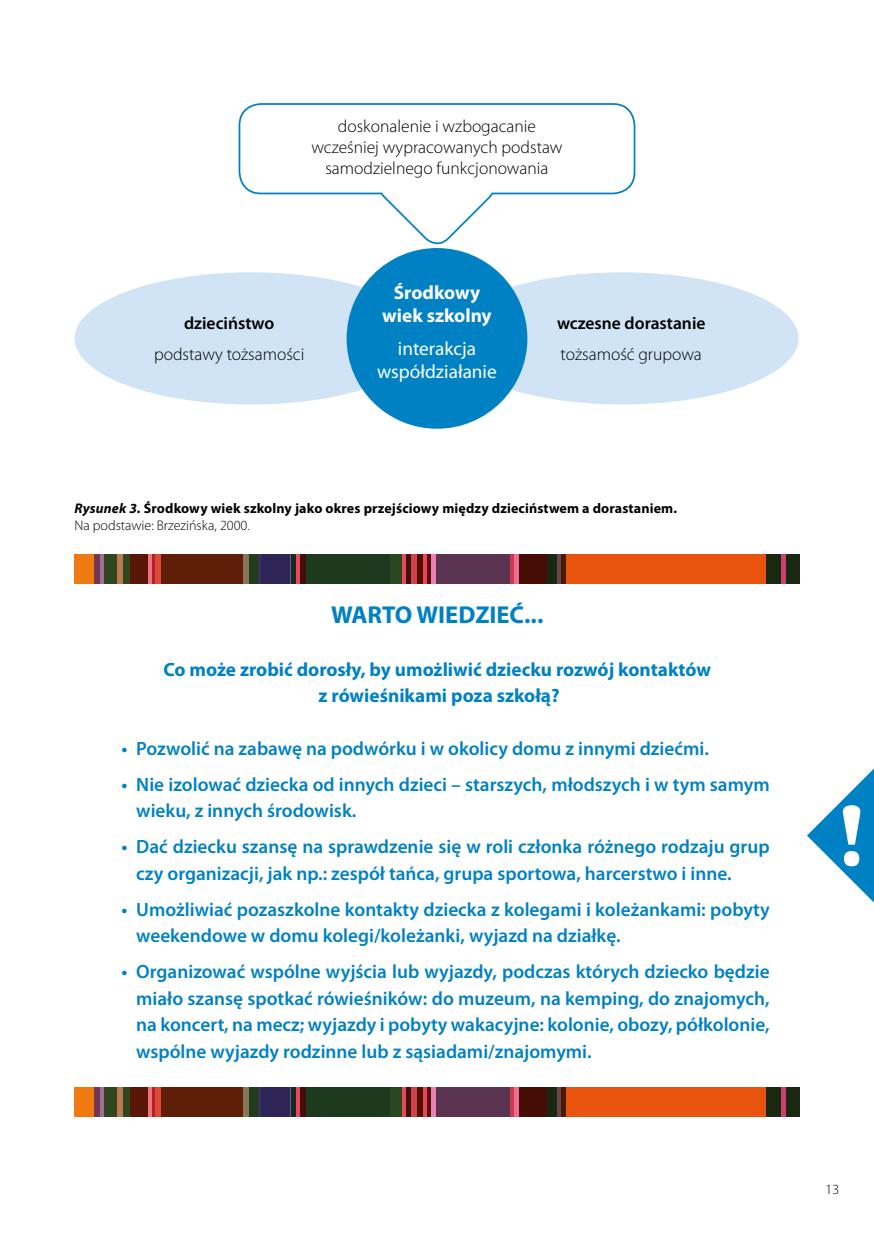
<style>
.page{position:relative;width:874px;height:1241px;background:#fff}
.page>*{position:absolute;margin:0;border:0;box-sizing:border-box;transform-origin:0 0}
.t1{font:700 24.5px "Myriad Pro";color:#0081c3}
.t2{font:600 19.25px/26.2px "Myriad Pro";color:#0081c3}
.t3{font:700 19.25px/26.2px "Myriad Pro";color:#0081c3;text-align:center}
.t4{font:19.25px/23.1px "Myriad Pro";color:#fff;text-align:center}
.t5{font:700 19.25px/23.1px "Myriad Pro";color:#fff;text-align:center}
.t6{font:300 17.5px/21px "Myriad Pro";color:#000;text-align:center}
.t7{font:600 17.5px "Myriad Pro";color:#000}
.t8{font:700 14px/16.8px "Myriad Pro";letter-spacing:.01em;color:#000}
.t9{font:300 14px "Myriad Pro";color:#000}
.s1{font-style:italic}
.s2{font-weight:300}
</style>
<div class="page">
<div style="left:75px;top:272px;width:352px;height:132px;background:#d1e4f5;border-radius:50%"></div>
<div style="left:446px;top:272px;width:352px;height:132px;background:#d1e4f5;border-radius:50%"></div>
<div style="left:346px;top:248px;width:181px;height:180px;background:#0081c3;border-radius:50%"></div>
<svg style="left:238px;top:103px;width:398px;height:147px"></svg>
<svg style="left:807px;top:769px;width:66px;height:133px"></svg>
<div style="left:74px;top:554px;width:19px;height:30px;background:#ef7b10"></div>
<div style="left:93px;top:554px;width:6px;height:30px;background:#713852"></div>
<div style="left:99px;top:554px;width:6px;height:30px;background:#a07094"></div>
<div style="left:117px;top:554px;width:6px;height:30px;background:#bb7951"></div>
<div style="left:148px;top:554px;width:6px;height:30px;background:#ee7186"></div>
<div style="left:152px;top:554px;width:6px;height:30px;background:#ac271a"></div>
<div style="left:155px;top:554px;width:6px;height:30px;background:#dd493b"></div>
<div style="left:242px;top:554px;width:6px;height:30px;background:#867657"></div>
<hr style="left:289px;top:554px;width:2px;height:30px;background:#4f60a9">
<hr style="left:257px;top:554px;width:4px;height:30px;background:#393258">
<div style="left:261px;top:554px;width:29px;height:30px;background:#2e2456"></div>
<div style="left:519px;top:554px;width:28px;height:30px;background:#460d05"></div>
<div style="left:565px;top:554px;width:201px;height:30px;background:#e8530e"></div>
<div style="left:547px;top:554px;width:9px;height:30px;background:#182811"></div>
<div style="left:766px;top:554px;width:14px;height:30px;background:#182811"></div>
<div style="left:784px;top:554px;width:15px;height:30px;background:#182811"></div>
<div style="left:556px;top:554px;width:5px;height:30px;background:#6b434a"></div>
<svg style="left:780px;top:554px;width:4px;height:30px"></svg>
<hr style="left:561px;top:554px;width:4px;height:30px;background:#491903">
<div style="left:435px;top:554px;width:75px;height:30px;background:#5a3351"></div>
<div style="left:306px;top:554px;width:85px;height:30px;background:#1e3a1e"></div>
<div style="left:249px;top:554px;width:9px;height:30px;background:#213c1a"></div>
<div style="left:291px;top:554px;width:5px;height:30px;background:#1a2819"></div>
<hr style="left:296px;top:554px;width:4px;height:30px;background:#e9485b">
<div style="left:300px;top:554px;width:6px;height:30px;background:#40110c"></div>
<div style="left:401px;top:554px;width:5px;height:30px;background:#e9485b"></div>
<svg style="left:422px;top:554px;width:4px;height:30px"></svg>
<div style="left:426px;top:554px;width:5px;height:30px;background:#59110f"></div>
<hr style="left:431px;top:554px;width:4px;height:30px;background:#ec80b1">
<hr style="left:510px;top:554px;width:4px;height:30px;background:#cc3a4a">
<div style="left:514px;top:554px;width:5px;height:30px;background:#ed6d97"></div>
<div style="left:406px;top:554px;width:5px;height:30px;background:#40110c"></div>
<div style="left:411px;top:554px;width:6px;height:30px;background:#cd4448"></div>
<div style="left:417px;top:554px;width:5px;height:30px;background:#521007"></div>
<div style="left:390px;top:554px;width:11px;height:30px;background:#29481f"></div>
<div style="left:161px;top:554px;width:81px;height:30px;background:#5f1e08"></div>
<div style="left:104px;top:554px;width:13px;height:30px;background:#2f461e"></div>
<div style="left:129px;top:554px;width:19px;height:30px;background:#591607"></div>
<div style="left:123px;top:554px;width:6px;height:30px;background:#2f461e"></div>
<div style="left:74px;top:1087px;width:19px;height:29px;background:#ef7b10"></div>
<div style="left:93px;top:1087px;width:6px;height:29px;background:#713852"></div>
<div style="left:99px;top:1087px;width:6px;height:29px;background:#a07094"></div>
<div style="left:117px;top:1087px;width:6px;height:29px;background:#bb7951"></div>
<div style="left:148px;top:1087px;width:6px;height:29px;background:#ee7186"></div>
<div style="left:152px;top:1087px;width:6px;height:29px;background:#ac271a"></div>
<div style="left:155px;top:1087px;width:6px;height:29px;background:#dd493b"></div>
<div style="left:242px;top:1087px;width:6px;height:29px;background:#867657"></div>
<hr style="left:289px;top:1087px;width:2px;height:29px;background:#4f60a9">
<hr style="left:257px;top:1087px;width:4px;height:29px;background:#393258">
<div style="left:261px;top:1087px;width:29px;height:29px;background:#2e2456"></div>
<div style="left:519px;top:1087px;width:28px;height:29px;background:#460d05"></div>
<div style="left:565px;top:1087px;width:201px;height:29px;background:#e8530e"></div>
<div style="left:547px;top:1087px;width:9px;height:29px;background:#182811"></div>
<div style="left:766px;top:1087px;width:14px;height:29px;background:#182811"></div>
<div style="left:784px;top:1087px;width:15px;height:29px;background:#182811"></div>
<div style="left:556px;top:1087px;width:5px;height:29px;background:#6b434a"></div>
<svg style="left:780px;top:1087px;width:4px;height:29px"></svg>
<hr style="left:561px;top:1087px;width:4px;height:29px;background:#491903">
<div style="left:435px;top:1087px;width:75px;height:29px;background:#5a3351"></div>
<div style="left:306px;top:1087px;width:85px;height:29px;background:#1e3a1e"></div>
<div style="left:249px;top:1087px;width:9px;height:29px;background:#213c1a"></div>
<div style="left:291px;top:1087px;width:5px;height:29px;background:#1a2819"></div>
<hr style="left:296px;top:1087px;width:4px;height:29px;background:#e9485b">
<div style="left:300px;top:1087px;width:6px;height:29px;background:#40110c"></div>
<div style="left:401px;top:1087px;width:5px;height:29px;background:#e9485b"></div>
<svg style="left:422px;top:1087px;width:4px;height:29px"></svg>
<div style="left:426px;top:1087px;width:5px;height:29px;background:#59110f"></div>
<hr style="left:431px;top:1087px;width:4px;height:29px;background:#ec80b1">
<hr style="left:510px;top:1087px;width:4px;height:29px;background:#cc3a4a">
<div style="left:514px;top:1087px;width:5px;height:29px;background:#ed6d97"></div>
<div style="left:406px;top:1087px;width:5px;height:29px;background:#40110c"></div>
<div style="left:411px;top:1087px;width:6px;height:29px;background:#cd4448"></div>
<div style="left:417px;top:1087px;width:5px;height:29px;background:#521007"></div>
<div style="left:390px;top:1087px;width:11px;height:29px;background:#29481f"></div>
<div style="left:161px;top:1087px;width:81px;height:29px;background:#5f1e08"></div>
<div style="left:104px;top:1087px;width:13px;height:29px;background:#2f461e"></div>
<div style="left:129px;top:1087px;width:19px;height:29px;background:#591607"></div>
<div style="left:123px;top:1087px;width:6px;height:29px;background:#2f461e"></div>
<p class="t6" style="left:311px;top:116px;width:252px">doskonalenie i wzbogacanie wcześniej wypracowanych podstaw samodzielnego funkcjonowania</p>
<p class="t7" style="left:184px;top:312px;width:92px">dzieciństwo</p>
<p class="t6" style="left:154px;top:344px;width:152px">podstawy tożsamości</p>
<p class="t5" style="left:382px;top:280px;width:111px">Środkowy wiek szkolny</p>
<p class="t4" style="left:377px;top:337px;width:121px">interakcja współdziałanie</p>
<p class="t7" style="left:556px;top:312px;width:150px">wczesne dorastanie</p>
<p class="t6" style="left:560px;top:344px;width:143px">tożsamość grupowa</p>
<p class="t8" style="left:74px;top:499px;width:603px"><span class="s1">Rysunek 3.</span> Środkowy wiek szkolny jako okres przejściowy między dzieciństwem a dorastaniem.<br><span class="s2">Na podstawie: Brzezińska, 2000.</span></p>
<p class="t1" style="left:331px;top:599px;width:214px">WARTO WIEDZIEĆ...</p>
<p class="t3" style="left:163px;top:655px;width:548px">Co może zrobić dorosły, by umożliwić dziecku rozwój kontaktów z rówieśnikami poza szkołą?</p>
<p class="t2" style="left:121px;top:734px;width:588px">• Pozwolić na zabawę na podwórku i w okolicy domu z innymi dziećmi.</p>
<p class="t2" style="left:136px;top:770px;width:634px;text-indent:-15px">• Nie izolować dziecka od innych dzieci – starszych, młodszych i w tym samym wieku, z innych środowisk.</p>
<p class="t2" style="left:136px;top:833px;width:634px;text-indent:-15px">• Dać dziecku szansę na sprawdzenie się w roli członka różnego rodzaju grup czy organizacji, jak np.: zespół tańca, grupa sportowa, harcerstwo i inne.</p>
<p class="t2" style="left:136px;top:895px;width:634px;text-indent:-15px">• Umożliwiać pozaszkolne kontakty dziecka z kolegami i koleżankami: pobyty weekendowe w domu kolegi/koleżanki, wyjazd na działkę.</p>
<p class="t2" style="left:136px;top:957px;width:634px;text-align:justify;text-indent:-15px">• Organizować wspólne wyjścia lub wyjazdy, podczas których dziecko będzie miało szansę spotkać rówieśników: do muzeum, na kemping, do znajomych, na koncert, na mecz; wyjazdy i pobyty wakacyjne: kolonie, obozy, półkolonie, wspólne wyjazdy rodzinne lub z sąsiadami/znajomymi.</p>
<p class="t9" style="left:825px;top:1181px;width:15px">13</p>
</div>
